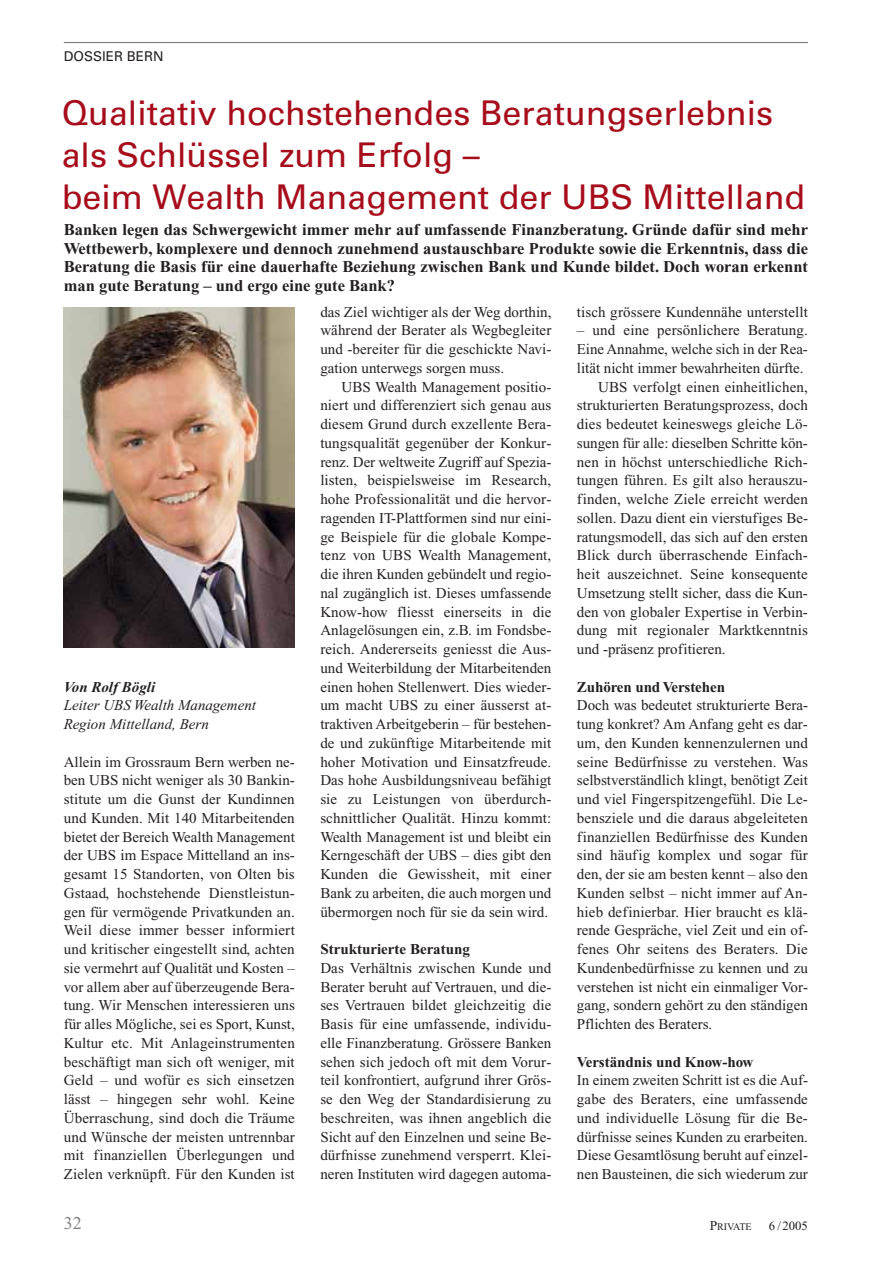
<style>
.page{position:relative;width:893px;height:1263px;background:#fff}
.page>*{position:absolute;margin:0;border:0;box-sizing:border-box;transform-origin:0 0}
.t1{font:34.05px/42px "Univers";color:#a70c1b}
.t2{font:18px "Times New Roman";color:#808285}
.t3{font:700 16.5px/18.8px "Times New Roman";color:#231f20;text-align:justify}
.t4{font:15px/18.8px "Times New Roman";letter-spacing:.005em;color:#231f20;text-align:justify}
.t5{font:700 15px "Times New Roman";color:#231f20}
.t6{font:italic 15px/18.8px "Times New Roman";color:#231f20}
.t7{font:italic 700 15px "Times New Roman";color:#231f20}
.t8{font:13.5px "Univers";color:#231f20}
.t9{font:12.75px "Times New Roman";color:#231f20}
.t10{font:10.2px "Times New Roman";color:#231f20}
.s1{font-size:13.5px}
</style>
<div class="page">
<hr style="left:64px;top:42px;width:744px;height:1px;background:#808285">
<img style="left:64px;top:308px;width:231px;height:340px">
<p class="t8" style="left:64px;top:51px;width:101px">DOSSIER BERN</p>
<h1 class="t1" style="left:62px;top:94px;width:745px">Qualitativ hochstehendes Beratungserlebnis als Schlüssel zum Erfolg –<br>beim Wealth Management der UBS Mittelland</h1>
<p class="t3" style="left:64px;top:222px;width:746px">Banken legen das Schwergewicht immer mehr auf umfassende Finanzberatung. Gründe dafür sind mehr Wettbewerb, komplexere und dennoch zunehmend austauschbare Produkte sowie die Erkenntnis, dass die Beratung die Basis für eine dauerhafte Beziehung zwischen Bank und Kunde bildet. Doch woran erkennt man gute Beratung – und ergo eine gute Bank?</p>
<p class="t7" style="left:64px;top:681px;width:93px">Von Rolf Bögli</p>
<p class="t6" style="left:64px;top:697px;width:194px">Leiter UBS Wealth Management<br>Region Mittelland, Bern</p>
<p class="t4" style="left:64px;top:754px;width:233px">Allein im Grossraum Bern werben ne&shy;ben UBS nicht weniger als 30 Bankin&shy;stitute um die Gunst der Kundinnen und Kunden. Mit 140 Mitarbeitenden bietet der Bereich Wealth Management der UBS im Espace Mittelland an ins&shy;gesamt 15 Standorten, von Olten bis Gstaad, hochstehende Dienstleistun&shy;gen für vermögende Privatkunden an.<br>Weil diese immer besser informiert und kritischer eingestellt sind, achten sie vermehrt auf Qualität und Kosten – vor allem aber auf überzeugende Bera&shy;tung. Wir Menschen interessieren uns für alles Mögliche, sei es Sport, Kunst, Kultur etc. Mit Anlageinstrumenten beschäftigt man sich oft weniger, mit Geld – und wofür es sich einsetzen lässt – hingegen sehr wohl. Keine Überraschung, sind doch die Träume und Wünsche der meisten untrennbar mit finanziellen Überlegungen und Zielen verknüpft. Für den Kunden ist</p>
<p class="t4" style="left:320px;top:304px;width:233px">das Ziel wichtiger als der Weg dorthin, während der Berater als Wegbegleiter und -bereiter für die geschickte Navi&shy;gation unterwegs sorgen muss.</p>
<p class="t4" style="left:320px;top:379px;width:233px;text-indent:21px">UBS Wealth Management positio&shy;niert und differenziert sich genau aus diesem Grund durch exzellente Bera&shy;tungsqualität gegenüber der Konkur&shy;renz. Der weltweite Zugriff auf Spezia&shy;listen, beispielsweise im Research, hohe Professionalität und die hervor&shy;ragenden IT-Plattformen sind nur eini&shy;ge Beispiele für die globale Kompe&shy;tenz von UBS Wealth Management, die ihren Kunden gebündelt und regio&shy;nal zugänglich ist. Dieses umfassende Know-how fliesst einerseits in die Anlagelösungen ein, z.B. im Fondsbe&shy;reich. Andererseits geniesst die Aus&shy;und Weiterbildung der Mitarbeitenden einen hohen Stellenwert. Dies wieder&shy;um macht UBS zu einer äusserst at&shy;traktiven Arbeitgeberin – für bestehen&shy;de und zukünftige Mitarbeitende mit hoher Motivation und Einsatzfreude.<br>Das hohe Ausbildungsniveau befähigt sie zu Leistungen von überdurch&shy;schnittlicher Qualität. Hinzu kommt:<br>Wealth Management ist und bleibt ein Kerngeschäft der UBS – dies gibt den Kunden die Gewissheit, mit einer Bank zu arbeiten, die auch morgen und übermorgen noch für sie da sein wird.</p>
<p class="t5" style="left:320px;top:944px;width:151px">Strukturierte Beratung</p>
<p class="t4" style="left:320px;top:960px;width:233px">Das Verhältnis zwischen Kunde und Berater beruht auf Vertrauen, und die&shy;ses Vertrauen bildet gleichzeitig die Basis für eine umfassende, individu&shy;elle Finanzberatung. Grössere Banken sehen sich jedoch oft mit dem Vorur&shy;teil konfrontiert, aufgrund ihrer Grös&shy;se den Weg der Standardisierung zu beschreiten, was ihnen angeblich die Sicht auf den Einzelnen und seine Be&shy;dürfnisse zunehmend versperrt. Klei&shy;neren Instituten wird dagegen automa-</p>
<p class="t4" style="left:577px;top:304px;width:233px">tisch grössere Kundennähe unterstellt</p>
<p class="t4" style="left:577px;top:322px;width:233px">– und eine persönlichere Beratung.</p>
<p class="t4" style="left:577px;top:341px;width:233px">Eine Annahme, welche sich in der Rea-</p>
<p class="t4" style="left:577px;top:360px;width:228px">lität nicht immer bewahrheiten dürfte.</p>
<p class="t4" style="left:598px;top:379px;width:211px">UBS verfolgt einen einheitlichen,</p>
<p class="t4" style="left:577px;top:397px;width:233px">strukturierten Beratungsprozess, doch</p>
<p class="t4" style="left:577px;top:416px;width:233px">dies bedeutet keineswegs gleiche Lö-</p>
<p class="t4" style="left:577px;top:435px;width:233px">sungen für alle: dieselben Schritte kön-</p>
<p class="t4" style="left:577px;top:454px;width:232px">nen in höchst unterschiedliche Rich-</p>
<p class="t4" style="left:577px;top:472px;width:233px">tungen führen. Es gilt also herauszu-</p>
<p class="t4" style="left:577px;top:491px;width:233px">finden, welche Ziele erreicht werden</p>
<p class="t4" style="left:577px;top:510px;width:233px">sollen. Dazu dient ein vierstufiges Be-</p>
<p class="t4" style="left:577px;top:529px;width:233px">ratungsmodell, das sich auf den ersten</p>
<p class="t4" style="left:577px;top:547px;width:233px">Blick durch überraschende Einfach-</p>
<p class="t4" style="left:577px;top:566px;width:233px">heit auszeichnet. Seine konsequente</p>
<p class="t4" style="left:577px;top:585px;width:233px">Umsetzung stellt sicher, dass die Kun-</p>
<p class="t4" style="left:577px;top:604px;width:233px">den von globaler Expertise in Verbin-</p>
<p class="t4" style="left:577px;top:622px;width:233px">dung mit regionaler Marktkenntnis</p>
<p class="t4" style="left:577px;top:641px;width:150px">und -präsenz profitieren.</p>
<p class="t5" style="left:577px;top:681px;width:150px">Zuhören und Verstehen</p>
<p class="t4" style="left:577px;top:697px;width:233px">Doch was bedeutet strukturierte Bera&shy;tung konkret? Am Anfang geht es dar&shy;um, den Kunden kennenzulernen und seine Bedürfnisse zu verstehen. Was selbstverständlich klingt, benötigt Zeit und viel Fingerspitzengefühl. Die Le&shy;bensziele und die daraus abgeleiteten finanziellen Bedürfnisse des Kunden sind häufig komplex und sogar für den, der sie am besten kennt – also den Kunden selbst – nicht immer auf An&shy;hieb definierbar. Hier braucht es klä&shy;rende Gespräche, viel Zeit und ein of&shy;fenes Ohr seitens des Beraters. Die Kundenbedürfnisse zu kennen und zu verstehen ist nicht ein einmaliger Vor&shy;gang, sondern gehört zu den ständigen Pflichten des Beraters.</p>
<p class="t5" style="left:577px;top:1056px;width:178px">Verständnis und Know-how</p>
<p class="t4" style="left:577px;top:1072px;width:233px">In einem zweiten Schritt ist es die Auf&shy;gabe des Beraters, eine umfassende und individuelle Lösung für die Be&shy;dürfnisse seines Kunden zu erarbeiten.<br>Diese Gesamtlösung beruht auf einzel&shy;nen Bausteinen, die sich wiederum zur</p>
<p class="t2" style="left:64px;top:1216px;width:19px">32</p>
<p class="t10" style="left:710px;top:1223px;width:44px"><span class="s1">P</span>RIVATE</p>
<p class="t9" style="left:769px;top:1221px;width:41px">6 /2005</p>
</div>
